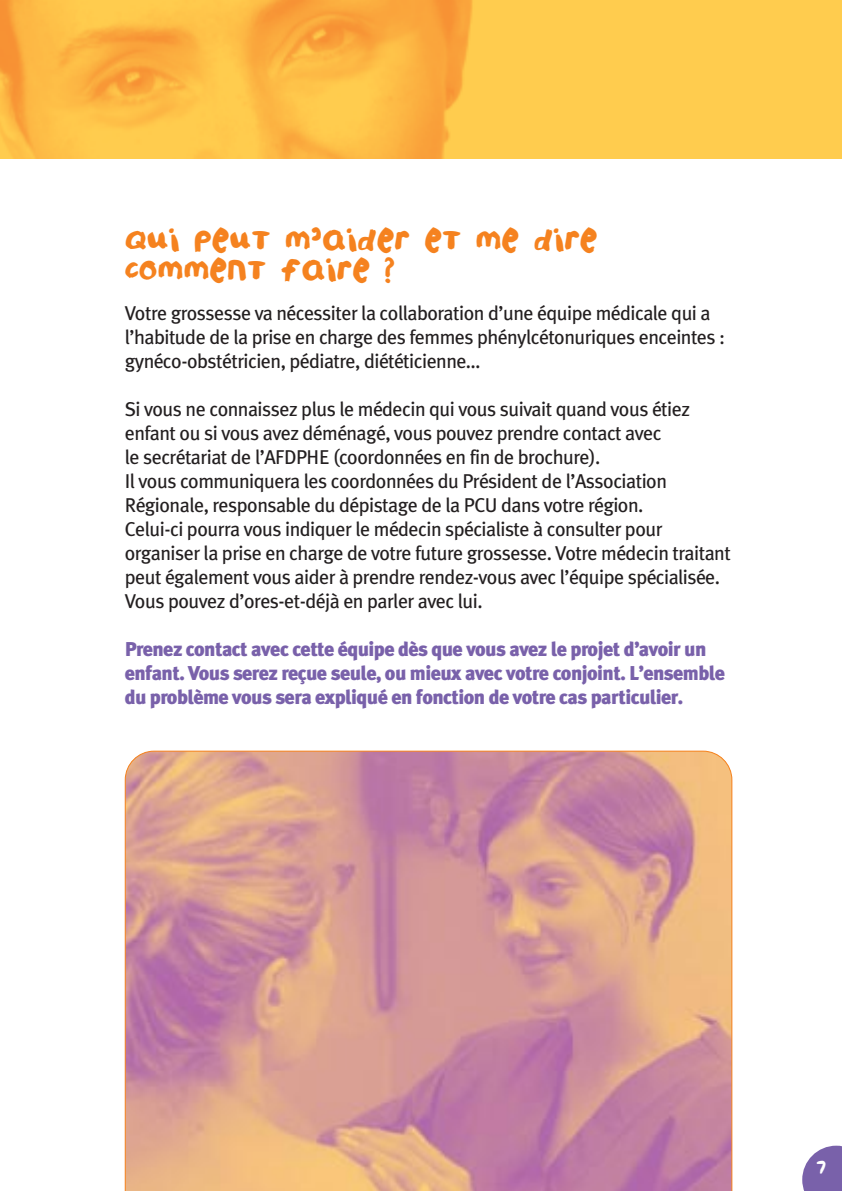
<style>
.page{position:relative;width:842px;height:1191px;background:#fff}
.page>*{position:absolute;margin:0;border:0;box-sizing:border-box;transform-origin:0 0}
.t1{font:26px/30px "Childs Play Age Nine";color:#f5821f}
.t2{font:20px/24px "Meta Plus";letter-spacing:-.025em;color:#231f20}
.t3{font:900 20px/24px "Meta Plus";letter-spacing:-.03em;color:#7961aa}
.t4{font:16px "Childs Play Age Nine";color:#fff}
</style>
<div class="page">
<svg style="left:802px;top:1145px;width:40px;height:46px;background:#8e7ab7"></svg>
<svg style="left:125px;top:750px;width:607px;height:441px;background:#d39695"></svg>
<img style="left:0;top:0;width:842px;height:159px">
<h1 class="t1" style="left:125px;top:226px;width:474px">QUI PEUT M’AIDER ET ME DIRE<br>COMMENT FAIRE ?</h1>
<p class="t2" style="left:125px;top:303px;width:602px">Votre grossesse va nécessiter la collaboration d’une équipe médicale qui a l’habitude de la prise en charge des femmes phénylcétonuriques enceintes : gynéco-obstétricien, pédiatre, diététicienne…</p>
<p class="t2" style="left:125px;top:399px;width:608px">Si vous ne connaissez plus le médecin qui vous suivait quand vous étiez enfant ou si vous avez déménagé, vous pouvez prendre contact avec<br>le secrétariat de l’AFDPHE (coordonnées en fin de brochure).<br>Il vous communiquera les coordonnées du Président de l’Association Régionale, responsable du dépistage de la PCU dans votre région.<br>Celui-ci pourra vous indiquer le médecin spécialiste à consulter pour organiser la prise en charge de votre future grossesse. Votre médecin traitant peut également vous aider à prendre rendez-vous avec l’équipe spécialisée.<br>Vous pouvez d’ores-et-déjà en parler avec lui.</p>
<p class="t3" style="left:125px;top:639px;width:602px">Prenez contact avec cette équipe dès que vous avez le projet d’avoir un enfant. Vous serez reçue seule, ou mieux avec votre conjoint. L’ensemble du problème vous sera expliqué en fonction de votre cas particulier.</p>
<p class="t4" style="left:817px;top:1160px;width:11px">7</p>
</div>
